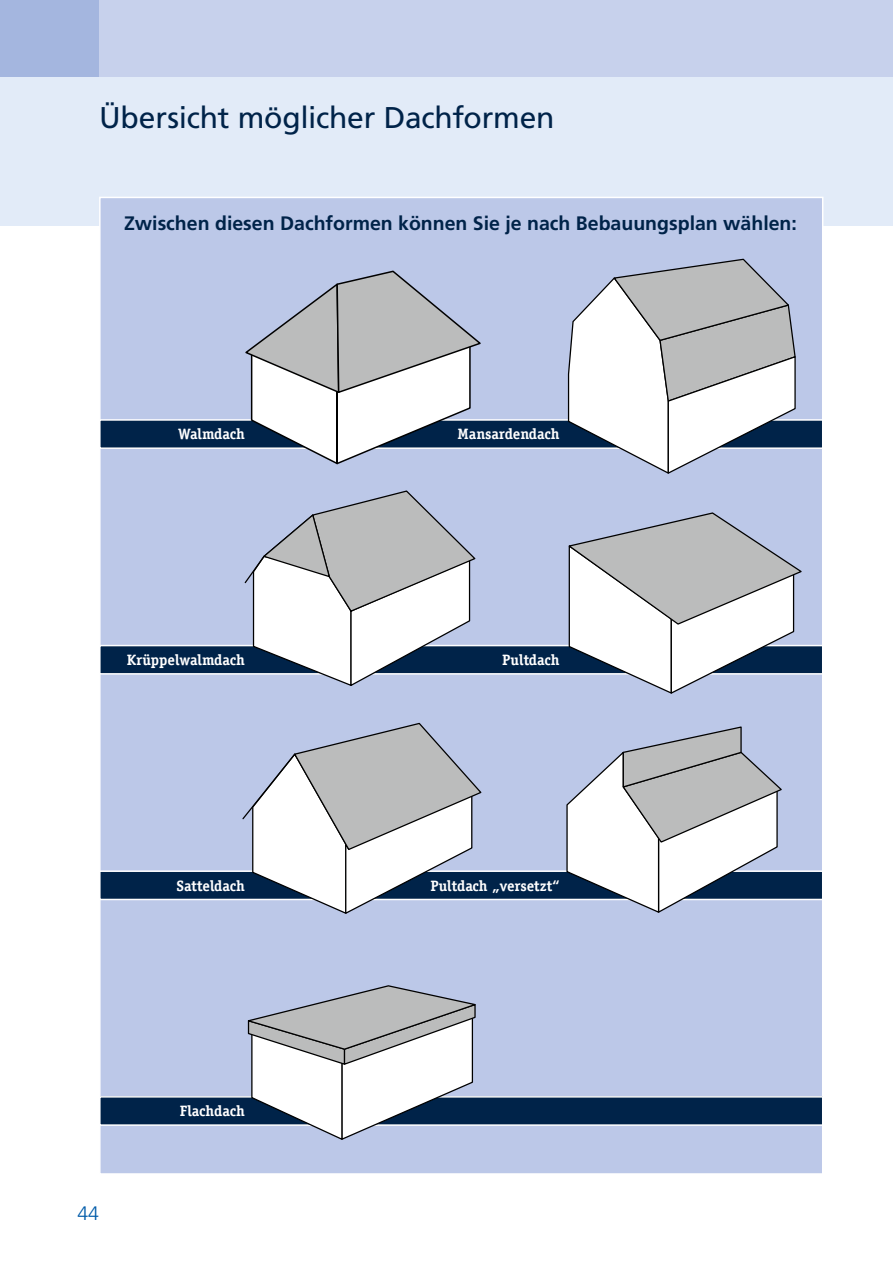
<style>
.page{position:relative;width:893px;height:1263px;background:#fff}
.page>*{position:absolute;margin:0;border:0;box-sizing:border-box;transform-origin:0 0}
.t1{font:30px "Frutiger";letter-spacing:-.01em;color:#002349}
.t2{font:700 19.5px "Frutiger";color:#002349}
.t3{font:300 19.5px "Frutiger";color:#005ba9}
.t4{font:700 15px "Officina Serif LT";color:#fff}
</style>
<div class="page">
<div style="left:0;top:0;width:893px;height:225px;background:#e2ebf8"></div>
<div style="left:0;top:0;width:893px;height:77px;background:#c7d1ec"></div>
<div style="left:0;top:0;width:99px;height:77px;background:#a4b6df"></div>
<div style="left:99px;top:197px;width:724px;height:978px;background:#bcc8e8;border:2px solid #fff"></div>
<div style="left:100px;top:420px;width:723px;height:28px;background:#002349"></div>
<div style="left:99px;top:419px;width:724px;height:30px;border:2px solid #fff"></div>
<div style="left:100px;top:646px;width:723px;height:28px;background:#002349"></div>
<div style="left:99px;top:645px;width:724px;height:30px;border:2px solid #fff"></div>
<div style="left:100px;top:871px;width:723px;height:28px;background:#002349"></div>
<div style="left:99px;top:870px;width:724px;height:30px;border:2px solid #fff"></div>
<div style="left:100px;top:1097px;width:723px;height:28px;background:#002349"></div>
<div style="left:99px;top:1096px;width:724px;height:30px;border:2px solid #fff"></div>
<svg style="left:244px;top:271px;width:238px;height:194px"></svg>
<svg style="left:243px;top:490px;width:234px;height:196px"></svg>
<svg style="left:242px;top:722px;width:241px;height:192px"></svg>
<svg style="left:244px;top:985px;width:236px;height:155px"></svg>
<svg style="left:565px;top:726px;width:218px;height:187px"></svg>
<svg style="left:566px;top:512px;width:236px;height:182px"></svg>
<svg style="left:567px;top:258px;width:229px;height:216px"></svg>
<h1 class="t1" style="left:99px;top:99px;width:457px">Übersicht möglicher Dachformen</h1>
<h2 class="t2" style="left:124px;top:212px;width:674px">Zwischen diesen Dachformen können Sie je nach Bebauungsplan wählen:</h2>
<p class="t4" style="left:178px;top:425px;width:68px">Walmdach</p>
<p class="t4" style="left:457px;top:425px;width:104px">Mansardendach</p>
<p class="t4" style="left:127px;top:651px;width:120px">Krüppelwalmdach</p>
<p class="t4" style="left:502px;top:651px;width:59px">Pultdach</p>
<p class="t4" style="left:177px;top:876px;width:70px">Satteldach</p>
<p class="t4" style="left:430px;top:876px;width:131px">Pultdach „versetzt“</p>
<h2 class="t3" style="left:77px;top:1202px;width:23px">44</h2>
<p class="t4" style="left:180px;top:1102px;width:67px">Flachdach</p>
</div>
